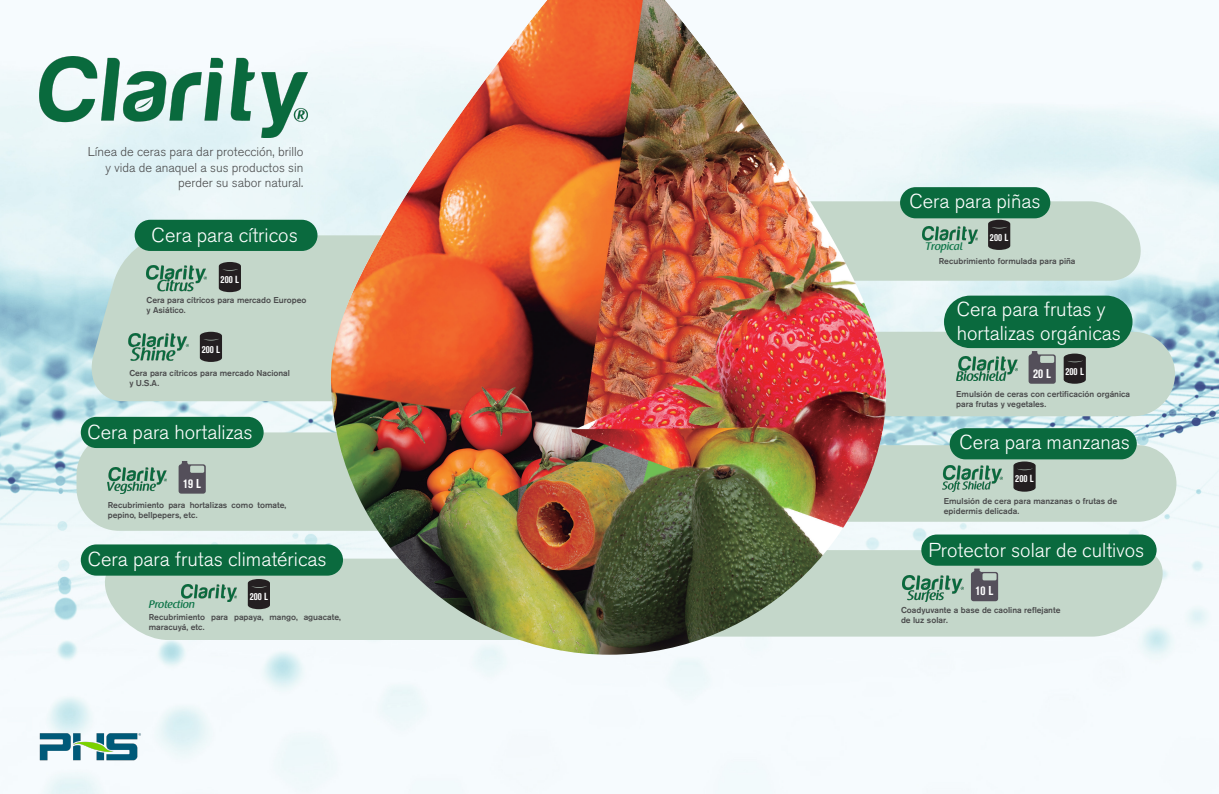
<style>
.page{position:relative;width:1219px;height:794px;background:#fff}
.page>*{position:absolute;margin:0;border:0;box-sizing:border-box;transform-origin:0 0}
.t1{font:300 20px/24px "Akzidenz Grotesk BQ";color:#fff}
.t2{font:300 12.8px/15.3px "Akzidenz Grotesk BQ";color:#4b4c4d;text-align:right}
.t3{font:700 condensed 12.8px "Akzidenz Grotesk BQ";color:#fff}
.t4{font:500 10.8px "Raspoutine";color:#0e7549}
.t5{font:700 condensed 10.2px "Akzidenz Grotesk BQ";color:#fff}
.t6{font:500 8.5px/10.2px "Akzidenz Grotesk BQ";color:#4b4c4d}
</style>
<div class="page">
<img style="left:0;top:41px;width:1219px;height:753px">
<svg style="left:91px;top:574px;width:240px;height:66px;background:#c7dace"></svg>
<div style="left:81px;top:544px;width:262px;height:31px;background:#0a6a3e;border-radius:16px"></div>
<div style="left:77px;top:432px;width:429px;height:99px;background:#c4d7ca;border-radius:43px"></div>
<svg style="left:888px;top:550px;width:291px;height:86px;background:#cadbd0"></svg>
<div style="left:787px;top:445px;width:389px;height:77px;background:#c4d7ca;border-radius:38px"></div>
<div style="left:785px;top:332px;width:390px;height:84px;background:#c4d7ca;border-radius:42px"></div>
<svg style="left:81px;top:235px;width:250px;height:166px;background:#c4d8ce"></svg>
<div style="left:135px;top:220px;width:182px;height:31px;background:#0a6a3e;border-radius:16px"></div>
<div style="left:900px;top:187px;width:150px;height:31px;background:#0a6a3e;border-radius:16px"></div>
<div style="left:950px;top:428px;width:187px;height:31px;background:#0a6a3e;border-radius:16px"></div>
<div style="left:921px;top:534px;width:236px;height:32px;background:#0a6a3e;border-radius:16px"></div>
<div style="left:944px;top:296px;width:188px;height:52px;background:#0a6a3e;border-radius:26px"></div>
<div style="left:81px;top:417px;width:183px;height:31px;background:#0a6a3e;border-radius:16px"></div>
<img style="left:37px;top:729px;width:105px;height:37px">
<img style="left:39px;top:57px;width:268px;height:81px">
<img style="left:108px;top:467px;width:58px;height:26px">
<img style="left:146px;top:265px;width:61px;height:27px">
<img style="left:129px;top:333px;width:59px;height:29px">
<img style="left:957px;top:357px;width:60px;height:24px">
<img style="left:943px;top:466px;width:60px;height:25px">
<img style="left:903px;top:575px;width:60px;height:26px">
<svg style="left:219px;top:262px;width:22px;height:30px"></svg>
<svg style="left:1064px;top:353px;width:22px;height:31px"></svg>
<svg style="left:200px;top:332px;width:22px;height:30px"></svg>
<svg style="left:1013px;top:461px;width:23px;height:31px"></svg>
<svg style="left:888px;top:201px;width:261px;height:80px"></svg>
<svg style="left:248px;top:579px;width:22px;height:30px"></svg>
<svg style="left:179px;top:461px;width:27px;height:32px"></svg>
<svg style="left:971px;top:568px;width:27px;height:33px"></svg>
<svg style="left:1029px;top:351px;width:27px;height:33px"></svg>
<img style="left:181px;top:584px;width:55px;height:17px">
<img style="left:923px;top:226px;width:55px;height:17px">
<img style="left:331px;top:0;width:557px;height:654px">
<p class="t2" style="left:88px;top:145px;width:217px">Línea de ceras para dar protección, brillo y vida de anaquel a sus productos sin perder su sabor natural.</p>
<p class="t1" style="left:152px;top:223px;width:148px">Cera para cítricos</p>
<p class="t5" style="left:221px;top:273px;width:20px">200 L</p>
<p class="t6" style="left:147px;top:295px;width:161px">Cera para cítricos para mercado Europeo y Asiático.</p>
<p class="t5" style="left:202px;top:343px;width:20px">200 L</p>
<p class="t6" style="left:129px;top:367px;width:162px">Cera para cítricos para mercado Nacional y U.S.A.</p>
<p class="t1" style="left:87px;top:421px;width:167px">Cera para hortalizas</p>
<p class="t3" style="left:183px;top:476px;width:19px">19 L</p>
<p class="t6" style="left:108px;top:499px;width:180px">Recubrimiento para hortalizas como tomate, pepino, bellpepers, etc.</p>
<p class="t1" style="left:88px;top:547px;width:240px">Cera para frutas climatéricas</p>
<p class="t4" style="left:149px;top:598px;width:48px">Protection</p>
<p class="t5" style="left:250px;top:590px;width:20px">200 L</p>
<p class="t6" style="left:149px;top:611px;width:194px">Recubrimiento para papaya, mango, aguacate, maracuyá, etc.</p>
<p class="t1" style="left:909px;top:190px;width:133px">Cera para piñas</p>
<p class="t4" style="left:925px;top:240px;width:39px">Tropical</p>
<p class="t5" style="left:990px;top:231px;width:20px">200 L</p>
<p class="t6" style="left:939px;top:255px;width:138px">Recubrimiento formulada para piña</p>
<p class="t1" style="left:957px;top:297px;width:166px">Cera para frutas y hortalizas orgánicas</p>
<p class="t3" style="left:1033px;top:366px;width:19px">20 L</p>
<p class="t5" style="left:1065px;top:365px;width:20px">200 L</p>
<p class="t6" style="left:956px;top:388px;width:175px">Emulsión de ceras con certificación orgánica para frutas y vegetales.</p>
<p class="t1" style="left:960px;top:430px;width:172px">Cera para manzanas</p>
<p class="t5" style="left:1015px;top:473px;width:20px">200 L</p>
<p class="t6" style="left:944px;top:495px;width:175px">Emulsión de cera para manzanas o frutas de epidermis delicada.</p>
<p class="t1" style="left:928px;top:538px;width:217px">Protector solar de cultivos</p>
<p class="t3" style="left:975px;top:583px;width:19px">10 L</p>
<p class="t6" style="left:901px;top:604px;width:161px">Coadyuvante a base de caolina reflejante de luz solar.</p>
</div>
